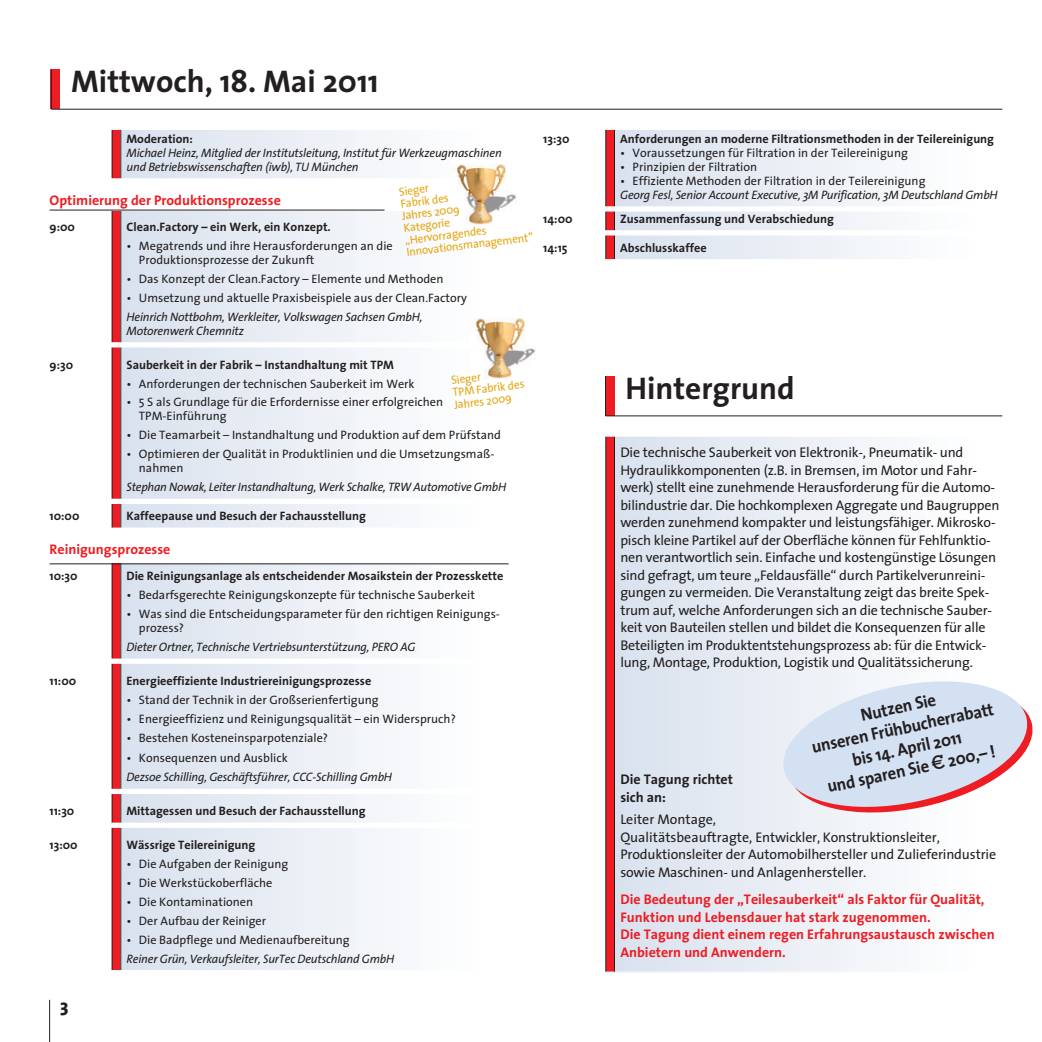
<style>
.page{position:relative;width:1042px;height:1042px;background:#fff}
.page>*{position:absolute;margin:0;border:0;box-sizing:border-box;transform-origin:0 0}
.t1{font:700 31.5px "The Sans";color:#231f20}
.t2{font:800 18.38px "The Sans";color:#231f20}
.t3{font:700 17.5px/21px "The Sans";color:#231f20;text-align:center;scale:.96 1}
.t4{font:14px/17.5px "The Sans";letter-spacing:-.015em;color:#231f20}
.t5{font:700 14px/17.5px "The Sans";color:#ee1d23}
.t6{font:700 14px/17.5px "The Sans";color:#231f20}
.t7{font:12.25px/14px "The Sans";color:#231f20}
.t8{font:italic 12.25px/14px "The Sans";letter-spacing:-.015em;color:#231f20}
.t9{font:700 12.25px "The Sans";color:#231f20}
.t10{font:11.9px/12.2px "The Sans";color:#e5a710;scale:.96 1}
.s1{font-family:"LT Euro Money";font-weight:400}
</style>
<div class="page">
<div style="left:112px;top:129px;width:9px;height:843px;background:#ee1d23"></div>
<div style="left:121px;top:129px;width:357px;height:843px;background:linear-gradient(to right,#d9e1ee,#fefefe)"></div>
<hr style="left:112px;top:129px;width:366px;height:1px;background:#fff">
<hr style="left:112px;top:130px;width:1px;height:841px;background:#231f20">
<hr style="left:120px;top:130px;width:1px;height:841px;background:#231f20">
<hr style="left:49px;top:1000px;width:1px;height:42px;background:#231f20">
<div style="left:605px;top:376px;width:10px;height:40px;background:#ee1d23"></div>
<hr style="left:605px;top:376px;width:1px;height:40px;background:#231f20">
<hr style="left:605px;top:415px;width:397px;height:1px;background:#231f20">
<div style="left:50px;top:69px;width:10px;height:40px;background:#ee1d23"></div>
<hr style="left:51px;top:69px;width:1px;height:40px;background:#231f20">
<hr style="left:51px;top:109px;width:951px;height:1px;background:#231f20">
<div style="left:606px;top:129px;width:8px;height:133px;background:#ee1d23"></div>
<div style="left:614px;top:129px;width:358px;height:133px;background:linear-gradient(to right,#d9e2ee,#fefefe)"></div>
<hr style="left:605px;top:129px;width:367px;height:1px;background:#fff">
<hr style="left:971px;top:130px;width:1px;height:132px;background:#fff">
<hr style="left:605px;top:130px;width:1px;height:132px;background:#231f20">
<hr style="left:614px;top:130px;width:1px;height:132px;background:#231f20">
<div style="left:606px;top:436px;width:8px;height:536px;background:#ee1d23"></div>
<div style="left:614px;top:436px;width:358px;height:536px;background:linear-gradient(to right,#d9e1ee,#fefefe)"></div>
<hr style="left:605px;top:436px;width:367px;height:1px;background:#fff">
<hr style="left:971px;top:437px;width:1px;height:534px;background:#fff">
<hr style="left:605px;top:971px;width:367px;height:1px;background:#fff">
<hr style="left:605px;top:437px;width:1px;height:534px;background:#231f20">
<hr style="left:614px;top:437px;width:1px;height:534px;background:#231f20">
<div style="left:543px;top:206px;width:459px;height:5px;background:#fff"></div>
<div style="left:543px;top:230px;width:459px;height:5px;background:#fff"></div>
<div style="left:543px;top:259px;width:459px;height:5px;background:#fff"></div>
<svg style="left:777px;top:673px;width:256px;height:148px"></svg>
<div style="left:50px;top:180px;width:469px;height:30px;background:#fff"></div>
<div style="left:39px;top:530px;width:469px;height:33px;background:#fff"></div>
<div style="left:50px;top:178px;width:458px;height:5px;background:#fff"></div>
<hr style="left:50px;top:210px;width:334px;height:1px;background:#231f20">
<div style="left:50px;top:342px;width:458px;height:5px;background:#fff"></div>
<div style="left:50px;top:499px;width:458px;height:5px;background:#fff"></div>
<div style="left:50px;top:527px;width:458px;height:6px;background:#fff"></div>
<hr style="left:50px;top:563px;width:458px;height:1px;background:#231f20">
<div style="left:50px;top:658px;width:458px;height:6px;background:#fff"></div>
<div style="left:50px;top:789px;width:458px;height:5px;background:#fff"></div>
<div style="left:50px;top:822px;width:458px;height:6px;background:#fff"></div>
<div style="left:50px;top:970px;width:458px;height:5px;background:#fff"></div>
<img style="left:451px;top:159px;width:65px;height:70px">
<img style="left:471px;top:313px;width:65px;height:70px">
<h1 class="t1" style="left:71px;top:69px;width:309px">Mittwoch, 18. Mai 2011</h1>
<p class="t9" style="left:126px;top:134px;width:68px">Moderation:</p>
<p class="t8" style="left:126px;top:147px;width:377px">Michael Heinz, Mitglied der Institutsleitung, Institut für Werkzeugmaschinen und Betriebswissenschaften (iwb), TU München</p>
<p class="t5" style="left:50px;top:192px;width:233px">Optimierung der Produktionsprozesse</p>
<p class="t9" style="left:50px;top:222px;width:27px">9:00</p>
<p class="t9" style="left:126px;top:222px;width:206px">Clean.Factory – ein Werk, ein Konzept.</p>
<p class="t7" style="left:139px;top:240px;width:255px;text-indent:-12px">• Megatrends und ihre Herausforderungen an die<br>Produktionsprozesse der Zukunft</p>
<p class="t7" style="left:126px;top:273px;width:318px">• Das Konzept der Clean.Factory – Elemente und Methoden</p>
<p class="t7" style="left:126px;top:292px;width:342px">• Umsetzung und aktuelle Praxisbeispiele aus der Clean.Factory</p>
<p class="t8" style="left:126px;top:311px;width:297px">Heinrich Nottbohm, Werkleiter, Volkswagen Sachsen GmbH,<br>Motorenwerk Chemnitz</p>
<p class="t9" style="left:50px;top:359px;width:25px">9:30</p>
<p class="t9" style="left:126px;top:359px;width:269px">Sauberkeit in der Fabrik – Instandhaltung mit TPM</p>
<p class="t7" style="left:126px;top:377px;width:290px">• Anforderungen der technischen Sauberkeit im Werk</p>
<p class="t7" style="left:139px;top:396px;width:306px;text-indent:-12px">• 5 S als Grundlage für die Erfordernisse einer erfolgreichen<br>TPM-Einführung</p>
<p class="t7" style="left:126px;top:429px;width:376px">• Die Teamarbeit – Instandhaltung und Produktion auf dem Prüfstand</p>
<p class="t7" style="left:139px;top:448px;width:357px;text-indent:-12px">• Optimieren der Qualität in Produktlinien und die Umsetzungsmaß&shy;nahmen</p>
<p class="t8" style="left:126px;top:481px;width:381px">Stephan Nowak, Leiter Instandhaltung, Werk Schalke, TRW Automotive GmbH</p>
<p class="t9" style="left:50px;top:511px;width:31px">10:00</p>
<p class="t9" style="left:126px;top:511px;width:241px">Kaffeepause und Besuch der Fachausstellung</p>
<p class="t5" style="left:50px;top:542px;width:122px">Reinigungsprozesse</p>
<p class="t9" style="left:50px;top:571px;width:30px">10:30</p>
<p class="t9" style="left:126px;top:571px;width:378px">Die Reinigungsanlage als entscheidender Mosaikstein der Prozesskette</p>
<p class="t7" style="left:126px;top:589px;width:350px">• Bedarfsgerechte Reinigungskonzepte für technische Sauberkeit</p>
<p class="t7" style="left:139px;top:608px;width:362px;text-indent:-12px">• Was sind die Entscheidungsparameter für den richtigen Reinigungs&shy;prozess?</p>
<p class="t8" style="left:126px;top:641px;width:290px">Dieter Ortner, Technische Vertriebsunterstützung, PERO AG</p>
<p class="t9" style="left:50px;top:676px;width:28px">11:00</p>
<p class="t9" style="left:126px;top:676px;width:246px">Energieeffiziente Industriereinigungsprozesse</p>
<p class="t7" style="left:126px;top:694px;width:254px">• Stand der Technik in der Großserienfertigung</p>
<p class="t7" style="left:126px;top:712px;width:331px">• Energieeffizienz und Reinigungsqualität – ein Widerspruch?</p>
<p class="t7" style="left:126px;top:731px;width:203px">• Bestehen Kosteneinsparpotenziale?</p>
<p class="t7" style="left:126px;top:752px;width:163px">• Konsequenzen und Ausblick</p>
<p class="t8" style="left:126px;top:771px;width:267px">Dezsoe Schilling, Geschäftsführer, CCC-Schilling GmbH</p>
<p class="t9" style="left:50px;top:806px;width:26px">11:30</p>
<p class="t9" style="left:126px;top:806px;width:241px">Mittagessen und Besuch der Fachausstellung</p>
<p class="t9" style="left:50px;top:840px;width:30px">13:00</p>
<p class="t9" style="left:126px;top:840px;width:130px">Wässrige Teilereinigung</p>
<p class="t7" style="left:126px;top:858px;width:163px">• Die Aufgaben der Reinigung</p>
<p class="t7" style="left:126px;top:876px;width:147px">• Die Werkstückoberfläche</p>
<p class="t7" style="left:126px;top:895px;width:128px">• Die Kontaminationen</p>
<p class="t7" style="left:126px;top:914px;width:141px">• Der Aufbau der Reiniger</p>
<p class="t7" style="left:126px;top:933px;width:225px">• Die Badpflege und Medienaufbereitung</p>
<p class="t8" style="left:126px;top:952px;width:269px">Reiner Grün, Verkaufsleiter, SurTec Deutschland GmbH</p>
<p class="t10" style="left:398px;top:186px;width:134px;rotate:-7deg">Sieger<br>Fabrik des<br>Jahres 2009<br>Kategorie „Hervorragendes<br>Innovationsmanagement“</p>
<p class="t10" style="left:450px;top:375px;width:77px;rotate:-7deg">Sieger<br>TPM Fabrik des<br>Jahres 2009</p>
<p class="t9" style="left:543px;top:134px;width:28px">13:30</p>
<p class="t9" style="left:620px;top:134px;width:375px">Anforderungen an moderne Filtrationsmethoden in der Teilereinigung</p>
<p class="t7" style="left:620px;top:147px;width:289px">• Voraussetzungen für Filtration in der Teilereinigung</p>
<p class="t7" style="left:620px;top:161px;width:138px">• Prinzipien der Filtration</p>
<p class="t7" style="left:620px;top:175px;width:307px">• Effiziente Methoden der Filtration in der Teilereinigung</p>
<p class="t8" style="left:620px;top:189px;width:379px">Georg Fesl, Senior Account Executive, 3M Purification, 3M Deutschland GmbH</p>
<p class="t9" style="left:543px;top:214px;width:31px">14:00</p>
<p class="t9" style="left:620px;top:214px;width:215px">Zusammenfassung und Verabschiedung</p>
<p class="t9" style="left:543px;top:242px;width:26px">14:15</p>
<p class="t9" style="left:620px;top:242px;width:88px">Abschlusskaffee</p>
<h1 class="t1" style="left:625px;top:375px;width:171px">Hintergrund</h1>
<p class="t4" style="left:620px;top:445px;width:381px">Die technische Sauberkeit von Elektronik-, Pneumatik- und Hydraulikkomponenten (z.B. in Bremsen, im Motor und Fahr&shy;werk) stellt eine zunehmende Herausforderung für die Automo&shy;bilindustrie dar. Die hochkomplexen Aggregate und Baugruppen werden zunehmend kompakter und leistungsfähiger. Mikrosko&shy;pisch kleine Partikel auf der Oberfläche können für Fehlfunktio&shy;nen verantwortlich sein. Einfache und kostengünstige Lösungen sind gefragt, um teure „Feldausfälle“ durch Partikelverunreini&shy;gungen zu vermeiden. Die Veranstaltung zeigt das breite Spek&shy;trum auf, welche Anforderungen sich an die technische Sauber&shy;keit von Bauteilen stellen und bildet die Konsequenzen für alle Beteiligten im Produktentstehungsprozess ab: für die Entwick&shy;lung, Montage, Produktion, Logistik und Qualitätssicherung.</p>
<h3 class="t3" style="left:806px;top:718px;width:195px;rotate:-12deg">Nutzen Sie<br>unseren Frühbucherrabatt bis 14. April 2011<br>und sparen Sie <span class="s1">N</span> 200,– !</h3>
<p class="t6" style="left:620px;top:772px;width:114px">Die Tagung richtet sich an:</p>
<p class="t4" style="left:620px;top:812px;width:377px">Leiter Montage,<br>Qualitätsbeauftragte, Entwickler, Konstruk tionsleiter, Produktionsleiter der Automobilhersteller und Zulieferindustrie sowie Maschinen- und Anlagenhersteller.</p>
<p class="t5" style="left:620px;top:892px;width:376px">Die Bedeutung der „Teilesauberkeit“ als Faktor für Qualität, Funktion und Lebensdauer hat stark zugenommen.<br>Die Tagung dient einem regen Erfahrungsaustausch zwischen Anbietern und Anwendern.</p>
<h2 class="t2" style="left:60px;top:998px;width:10px">3</h2>
</div>
